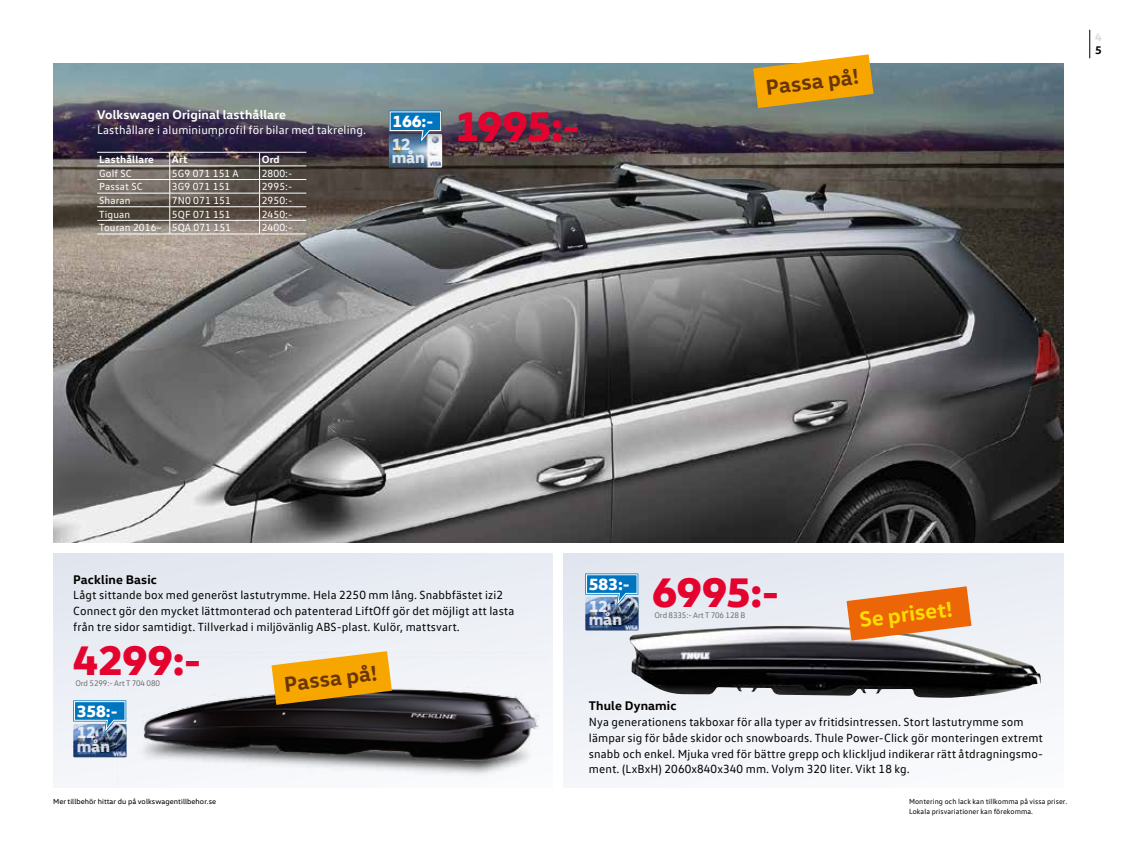
<style>
.page{position:relative;width:1127px;height:851px;background:#fff}
.page>*{position:absolute;margin:0;border:0;box-sizing:border-box;transform-origin:0 0}
.t1{font:800 42px "VW Head";color:#e4032e}
.t2{font:700 21.75px "VW Head";color:#693606}
.t3{font:700 21.75px "VW Head";color:#fd0}
.t4{font:800 16.5px/13.5px "VW Head";color:#fff}
.t5{font:700 12.75px "VW Head";letter-spacing:.01em;color:#fff}
.t6{font:700 12.75px "VW Head";letter-spacing:.01em;color:#000}
.t7{font:12px/15.8px "VW Text";letter-spacing:.01em;color:#000}
.t8{font:12px "VW Text";letter-spacing:.01em;color:#fff}
.t9{font:700 11.25px "VW Head";color:#dadada}
.t10{font:700 11.25px "VW Head";color:#000}
.t11{font:10.5px "VW Text";letter-spacing:.01em;color:#fff}
.t12{font:700 10.5px "VW Head";letter-spacing:.01em;color:#fff}
.t13{font:8.25px "VW Text";letter-spacing:-.01em;color:#706f6f}
.t14{font:7.5px/10.5px "VW Text";letter-spacing:.01em;color:#000}
.t15{font:7.5px "VW Head";letter-spacing:.01em;color:#000}
</style>
<div class="page">
<div style="left:53px;top:553px;width:500px;height:234px;background:#eaedf4"></div>
<div style="left:563px;top:553px;width:500px;height:234px;background:linear-gradient(to right,#ebeef5,#f3f4f8)"></div>
<svg style="left:1089px;top:30px;width:1px;height:28px"></svg>
<img style="left:117px;top:689px;width:430px;height:98px">
<img style="left:73px;top:723px;width:54px;height:34px">
<svg style="left:73px;top:700px;width:53px;height:33px;background:#4994c8"></svg>
<img style="left:629px;top:625px;width:412px;height:72px">
<img style="left:585px;top:607px;width:53px;height:23px">
<svg style="left:585px;top:573px;width:53px;height:34px;background:#4a93c7"></svg>
<svg style="left:846px;top:586px;width:125px;height:54px;background:#ea8b49"></svg>
<img style="left:53px;top:64px;width:1010px;height:478px">
<hr style="left:97px;top:152px;width:73px;height:1px;background:#fff">
<hr style="left:259px;top:152px;width:47px;height:1px;background:#fff">
<hr style="left:97px;top:166px;width:73px;height:1px;background:#fff">
<hr style="left:259px;top:166px;width:47px;height:1px;background:#fff">
<hr style="left:97px;top:179px;width:73px;height:1px;background:#fff">
<hr style="left:259px;top:179px;width:47px;height:1px;background:#fff">
<hr style="left:97px;top:193px;width:73px;height:1px;background:#fff">
<hr style="left:259px;top:193px;width:47px;height:1px;background:#fff">
<hr style="left:97px;top:206px;width:73px;height:1px;background:#fff">
<hr style="left:259px;top:206px;width:47px;height:1px;background:#fff">
<hr style="left:97px;top:220px;width:73px;height:1px;background:#fff">
<svg style="left:169px;top:152px;width:1px;height:82px"></svg>
<hr style="left:259px;top:220px;width:47px;height:1px;background:#fff">
<svg style="left:259px;top:152px;width:1px;height:82px"></svg>
<hr style="left:170px;top:152px;width:89px;height:1px;background:#fff">
<hr style="left:170px;top:166px;width:89px;height:1px;background:#fff">
<hr style="left:170px;top:179px;width:89px;height:1px;background:#fff">
<hr style="left:170px;top:193px;width:89px;height:1px;background:#fff">
<hr style="left:170px;top:206px;width:89px;height:1px;background:#fff">
<hr style="left:170px;top:220px;width:89px;height:1px;background:#fff">
<hr style="left:170px;top:234px;width:90px;height:1px;background:#fff">
<hr style="left:97px;top:234px;width:73px;height:1px;background:#fff">
<hr style="left:260px;top:234px;width:46px;height:1px;background:#fff">
<img style="left:389px;top:144px;width:53px;height:24px">
<svg style="left:389px;top:111px;width:53px;height:33px;background:#3982b5"></svg>
<svg style="left:753px;top:54px;width:120px;height:54px;background:#e1aa34"></svg>
<svg style="left:271px;top:651px;width:121px;height:53px;background:#dca22c"></svg>
<p class="t5" style="left:97px;top:106px;width:190px">Volkswagen Original lasthållare</p>
<p class="t8" style="left:97px;top:123px;width:270px">Lasthållare i aluminiumprofil för bilar med takreling.</p>
<p class="t12" style="left:99px;top:153px;width:56px">Lasthållare</p>
<p class="t12" style="left:172px;top:153px;width:17px">Art</p>
<p class="t12" style="left:262px;top:153px;width:20px">Ord</p>
<p class="t11" style="left:99px;top:167px;width:34px">Golf SC</p>
<p class="t11" style="left:172px;top:167px;width:68px">5G9 071 151 A</p>
<p class="t11" style="left:262px;top:167px;width:32px">2800:-</p>
<p class="t11" style="left:99px;top:180px;width:45px">Passat SC</p>
<p class="t11" style="left:172px;top:180px;width:60px">3G9 071 151</p>
<p class="t11" style="left:262px;top:180px;width:32px">2995:-</p>
<p class="t11" style="left:99px;top:194px;width:33px">Sharan</p>
<p class="t11" style="left:172px;top:194px;width:60px">7N0 071 151</p>
<p class="t11" style="left:262px;top:194px;width:32px">2950:-</p>
<p class="t11" style="left:99px;top:207px;width:32px">Tiguan</p>
<p class="t11" style="left:172px;top:207px;width:60px">5QF 071 151</p>
<p class="t11" style="left:262px;top:207px;width:32px">2450:-</p>
<p class="t11" style="left:99px;top:221px;width:133px">Touran 2016– 5QA 071 151</p>
<p class="t11" style="left:262px;top:221px;width:32px">2400:-</p>
<h3 class="t4" style="left:392px;top:114px;width:42px">166:-</h3>
<h3 class="t4" style="left:391px;top:136px;width:21px">12</h3>
<h3 class="t4" style="left:391px;top:150px;width:35px">mån</h3>
<h1 class="t1" style="left:455px;top:98px;width:126px">1995:-</h1>
<h2 class="t2" style="left:764px;top:73px;width:95px;rotate:-7deg">Passa på!</h2>
<p class="t9" style="left:1095px;top:30px;width:8px">4</p>
<p class="t10" style="left:1095px;top:43px;width:8px">5</p>
<p class="t6" style="left:73px;top:570px;width:85px">Packline Basic</p>
<p class="t7" style="left:73px;top:587px;width:443px">Lågt sittande box med generöst lastutrymme. Hela 2250 mm lång. Snabbfästet izi2<br>Connect gör den mycket lättmonterad och patenterad LiftOff gör det möjligt att lasta från tre sidor samtidigt. Tillverkad i miljövänlig ABS-plast. Kulör, mattsvart.</p>
<h1 class="t1" style="left:73px;top:631px;width:130px">4299:-</h1>
<p class="t13" style="left:75px;top:678px;width:86px">Ord 5299:- Art T 704 080</p>
<h3 class="t4" style="left:77px;top:703px;width:42px">358:-</h3>
<h3 class="t4" style="left:76px;top:725px;width:35px">12 mån</h3>
<p class="t15" style="left:53px;top:796px;width:165px">Mer tillbehör hittar du på volkswagentillbehor.se</p>
<h2 class="t2" style="left:283px;top:670px;width:95px;rotate:-7deg">Passa på!</h2>
<h3 class="t4" style="left:589px;top:576px;width:42px">583:-</h3>
<h3 class="t4" style="left:588px;top:598px;width:35px">12 mån</h3>
<h1 class="t1" style="left:652px;top:563px;width:128px">6995:-</h1>
<p class="t13" style="left:654px;top:610px;width:92px">Ord 8335:- Art T 706 128 B</p>
<h2 class="t3" style="left:858px;top:605px;width:95px;rotate:-7deg">Se priset!</h2>
<p class="t6" style="left:589px;top:697px;width:89px">Thule Dynamic</p>
<p class="t7" style="left:589px;top:713px;width:456px">Nya generationens takboxar för alla typer av fritidsintressen. Stort lastutrymme som lämpar sig för både skidor och snowboards. Thule Power-Click gör monteringen extremt snabb och enkel. Mjuka vred för bättre grepp och klickljud indikerar rätt åtdragningsmo&shy;ment. (LxBxH) 2060x840x340 mm. Volym 320 liter. Vikt 18 kg.</p>
<p class="t14" style="left:909px;top:795px;width:160px">Montering och lack kan tillkomma på vissa priser.<br>Lokala prisvariationer kan förekomma.</p>
</div>
